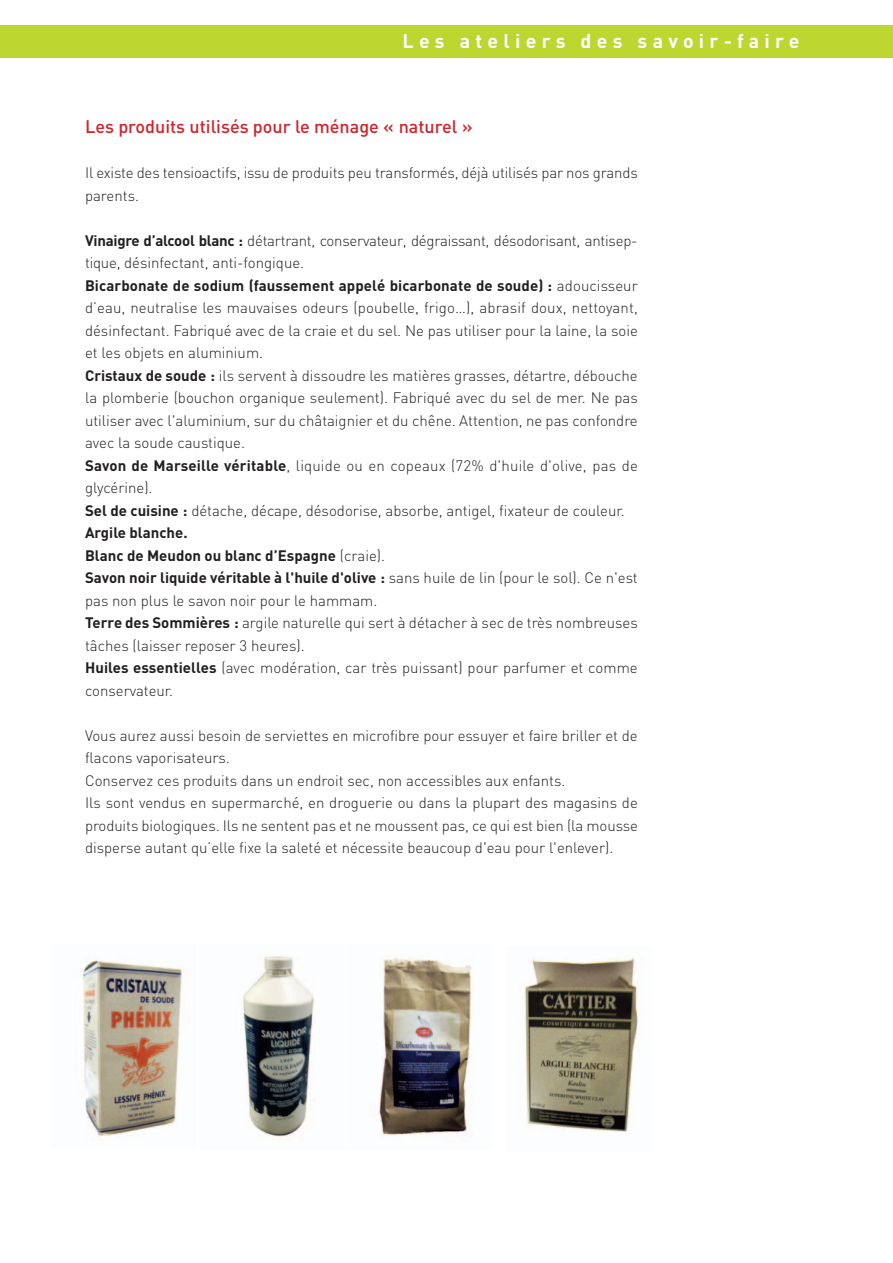
<style>
.page{position:relative;width:893px;height:1263px;background:#fff}
.page>*{position:absolute;margin:0;border:0;box-sizing:border-box;transform-origin:0 0}
.t1{font:700 19.5px "DIN";letter-spacing:.27em;color:#fff}
.t2{font:500 18px "DIN";color:#d1232a}
.t3{font:300 15px/22.5px "DIN";color:#231f20}
.s1{font-weight:700}
</style>
<div class="page">
<div style="left:0;top:26px;width:893px;height:32px;background:#bed630"></div>
<img style="left:524px;top:957px;width:115px;height:176px">
<img style="left:378px;top:957px;width:94px;height:179px">
<img style="left:82px;top:959px;width:101px;height:178px">
<img style="left:242px;top:956px;width:73px;height:182px">
<h1 class="t1" style="left:403px;top:34px;width:398px">Les ateliers des savoir-faire</h1>
<p class="t2" style="left:85px;top:120px;width:389px">Les produits utilisés pour le ménage « naturel »</p>
<p class="t3" style="left:85px;top:163px;width:554px">Il existe des tensioactifs, issu de produits peu transformés, déjà utilisés par nos grands parents.</p>
<p class="t3" style="left:85px;top:231px;width:554px"><span class="s1">Vinaigre d’alcool blanc :</span> détartrant, conservateur, dégraissant, désodorisant, antisep&shy;tique, désinfectant, anti-fongique.<br><span class="s1">Bicarbonate de sodium (faussement appelé bicarbonate de soude) :</span> adoucisseur d’eau, neutralise les mauvaises odeurs (poubelle, frigo…), abrasif doux, nettoyant, désinfectant. Fabriqué avec de la craie et du sel. Ne pas utiliser pour la laine, la soie et les objets en aluminium.<br><span class="s1">Cristaux de soude :</span> ils servent à dissoudre les matières grasses, détartre, débouche la plomberie (bouchon organique seulement). Fabriqué avec du sel de mer. Ne pas utiliser avec l'aluminium, sur du châtaignier et du chêne. Attention, ne pas confondre avec la soude caustique.<br><span class="s1">Savon de Marseille véritable</span>, liquide ou en copeaux (72% d'huile d'olive, pas de glycérine).<br><span class="s1">Sel de cuisine :</span> détache, décape, désodorise, absorbe, antigel, fixateur de couleur.<br><span class="s1">Argile blanche.<br>Blanc de Meudon ou blanc d’Espagne</span> (craie).<br><span class="s1">Savon noir liquide véritable à l'huile d'olive :</span> sans huile de lin (pour le sol). Ce n'est pas non plus le savon noir pour le hammam.<br><span class="s1">Terre des Sommières :</span> argile naturelle qui sert à détacher à sec de très nombreuses tâches (laisser reposer 3 heures).<br><span class="s1">Huiles essentielles</span> (avec modération, car très puissant) pour parfumer et comme conservateur.</p>
<p class="t3" style="left:85px;top:726px;width:554px">Vous aurez aussi besoin de serviettes en microfibre pour essuyer et faire briller et de flacons vaporisateurs.<br>Conservez ces produits dans un endroit sec, non accessibles aux enfants.<br>Ils sont vendus en supermarché, en droguerie ou dans la plupart des magasins de produits biologiques. Ils ne sentent pas et ne moussent pas, ce qui est bien (la mousse disperse autant qu’elle fixe la saleté et nécessite beaucoup d'eau pour l'enlever).</p>
</div>
